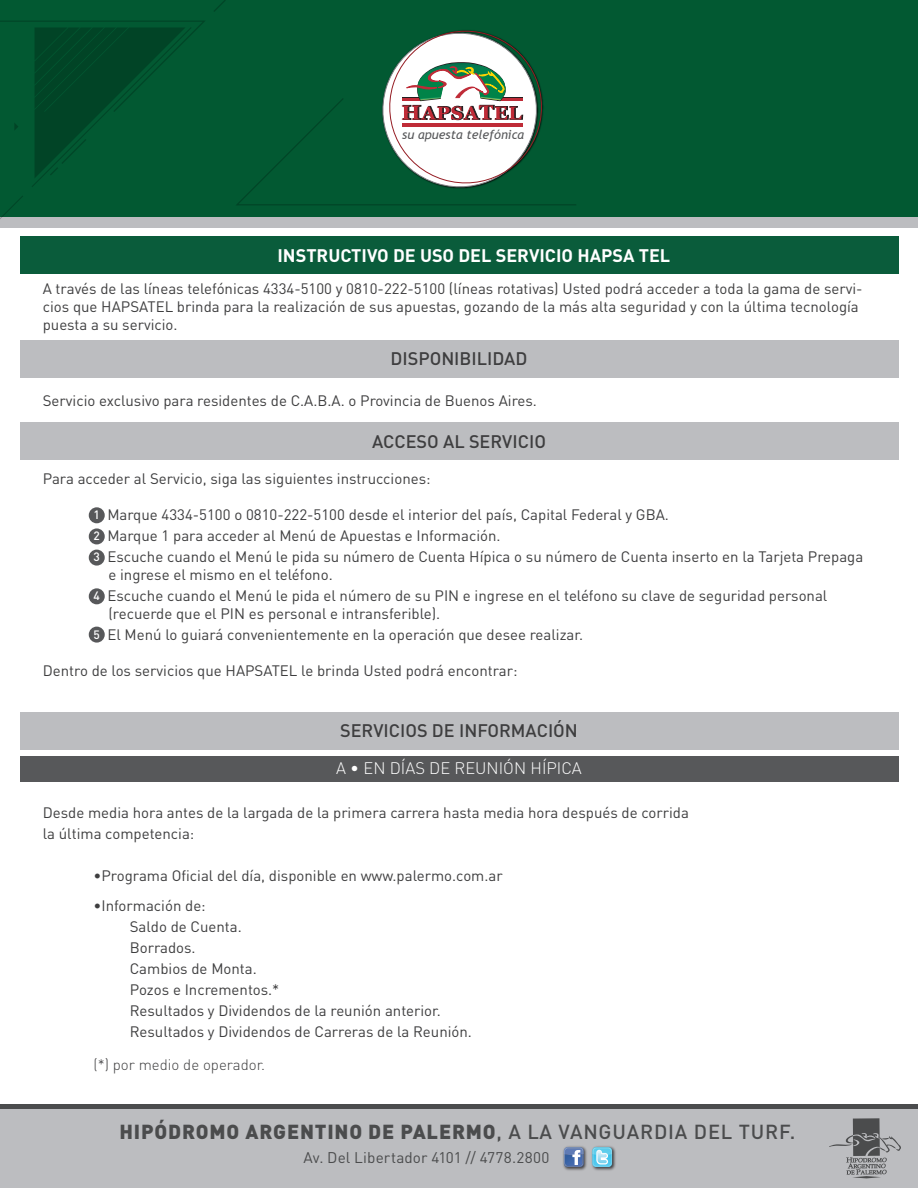
<style>
.page{position:relative;width:918px;height:1188px;background:#fff}
.page>*{position:absolute;margin:0;border:0;box-sizing:border-box;transform-origin:0 0}
.t1{font:900 20.1px "DIN Pro";letter-spacing:.04em;color:#4b4c4d}
.t2{font:500 18px "DIN Pro";color:#3e3e3f}
.t3{font:700 18px "DIN Pro";color:#fff}
.t4{font:300 16.5px "DIN Pro";color:#fff}
.t5{font:15.3px "DIN Pro";letter-spacing:.005em;color:#4b4c4d}
.t6{font:15px/21px "DIN Pro";color:#3e3e3f}
.t7{font:300 15px "DIN Pro";color:#3e3e3f}
.t8{font:italic 12.6px "Trebuchet MS";color:#57585a}
.s1{font-weight:500;font-size:12px;color:#fff}
.s2{font-weight:500}
</style>
<div class="page">
<div style="left:89px;top:507px;width:16px;height:16px;background:#57585a;border-radius:50%"></div>
<div style="left:89px;top:528px;width:16px;height:16px;background:#57585a;border-radius:50%"></div>
<div style="left:89px;top:550px;width:16px;height:16px;background:#57585a;border-radius:50%"></div>
<div style="left:89px;top:588px;width:16px;height:16px;background:#57585a;border-radius:50%"></div>
<div style="left:89px;top:627px;width:16px;height:16px;background:#57585a;border-radius:50%"></div>
<div style="left:20px;top:236px;width:878px;height:38px;background:#0a5c3b"></div>
<div style="left:20px;top:422px;width:878px;height:38px;background:#bcbdc0"></div>
<div style="left:20px;top:340px;width:878px;height:38px;background:#bcbdc0"></div>
<div style="left:20px;top:712px;width:878px;height:38px;background:#bcbdc0"></div>
<div style="left:20px;top:756px;width:878px;height:26px;background:#57585a"></div>
<div style="left:0;top:1106px;width:918px;height:82px;background:#bcbdc0"></div>
<hr style="left:0;top:1104px;width:918px;height:4px;background:#4b4c4d">
<img style="left:563px;top:1146px;width:53px;height:25px">
<svg style="left:564px;top:1147px;width:20px;height:20px"></svg>
<svg style="left:592px;top:1147px;width:20px;height:20px"></svg>
<svg style="left:829px;top:1118px;width:72px;height:60px"></svg>
<div style="left:0;top:0;width:918px;height:223px;background:#025932"></div>
<div style="left:0;top:218px;width:918px;height:10px;background:#bcbdc0"></div>
<svg style="left:0;top:196px;width:24px;height:23px"></svg>
<svg style="left:0;top:21px;width:205px;height:166px"></svg>
<svg style="left:214px;top:0;width:12px;height:12px"></svg>
<svg style="left:236px;top:30px;width:340px;height:175px"></svg>
<hr style="left:402px;top:124px;width:121px;height:3px;background:#bf2b37">
<p class="t8" style="left:402px;top:127px;width:123px">su apuesta telefónica</p>
<p class="t3" style="left:277px;top:243px;width:394px">INSTRUCTIVO DE USO DEL SERVICIO HAPSA TEL</p>
<p class="t6" style="left:43px;top:279px;width:821px;line-height:18px">A través de las líneas telefónicas 4334-5100 y 0810-222-5100 (líneas rotativas) Usted podrá acceder a toda la gama de servi&shy;cios que HAPSATEL brinda para la realización de sus apuestas, gozando de la más alta seguridad y con la última tecnología puesta a su servicio.</p>
<p class="t2" style="left:390px;top:346px;width:139px">DISPONIBILIDAD</p>
<p class="t6" style="left:43px;top:389px;width:496px">Servicio exclusivo para residentes de C.A.B.A. o Provincia de Buenos Aires.</p>
<p class="t2" style="left:372px;top:429px;width:175px">ACCESO AL SERVICIO</p>
<p class="t6" style="left:43px;top:468px;width:389px">Para acceder al Servicio, siga las siguientes instrucciones:</p>
<p class="t6" style="left:94px;top:504px;width:771px"><span class="s1">1</span> Marque 4334-5100 o 0810-222-5100 desde el interior del país, Capital Federal y GBA.<br><span class="s1">2</span> Marque 1 para acceder al Menú de Apuestas e Información.<br><span class="s1">3</span> Escuche cuando el Menú le pida su número de Cuenta Hípica o su número de Cuenta inserto en la Tarjeta Prepaga</p>
<p class="t6" style="left:94px;top:564px;width:735px;text-indent:15px">e ingrese el mismo en el teléfono.<br><span class="s1">4</span> Escuche cuando el Menú le pida el número de su PIN e ingrese en el teléfono su clave de seguridad personal</p>
<p class="t6" style="left:94px;top:603px;width:491px;text-indent:15px">(recuerde que el PIN es personal e intransferible).<br><span class="s1">5</span> El Menú lo guiará convenientemente en la operación que desee realizar.</p>
<p class="t6" style="left:43px;top:660px;width:476px">Dentro de los servicios que HAPSATEL le brinda Usted podrá encontrar:</p>
<p class="t2" style="left:340px;top:718px;width:239px">SERVICIOS DE INFORMACIÓN</p>
<p class="t4" style="left:336px;top:757px;width:247px">A • EN DÍAS DE REUNIÓN HÍPICA</p>
<p class="t6" style="left:43px;top:802px;width:648px">Desde media hora antes de la largada de la primera carrera hasta media hora después de corrida la última competencia:</p>
<p class="t6" style="left:94px;top:865px;width:411px">•Programa Oficial del día, disponible en www.palermo.com.ar</p>
<p class="t6" style="left:130px;top:895px;width:344px;text-indent:-36px">•Información de:<br>Saldo de Cuenta.<br>Borrados.<br>Cambios de Monta.<br>Pozos e Incrementos.*<br>Resultados y Dividendos de la reunión anterior.<br>Resultados y Dividendos de Carreras de la Reunión.</p>
<p class="t7" style="left:94px;top:1055px;width:173px">(*) por medio de operador.</p>
<h1 class="t1" style="left:120px;top:1118px;width:677px">HIPÓDROMO ARGENTINO DE PALERMO<span class="s2">, A LA VANGUARDIA DEL TURF.</span></h1>
<p class="t5" style="left:304px;top:1147px;width:247px">Av. Del Libertador 4101 // 4778.2800</p>
</div>
